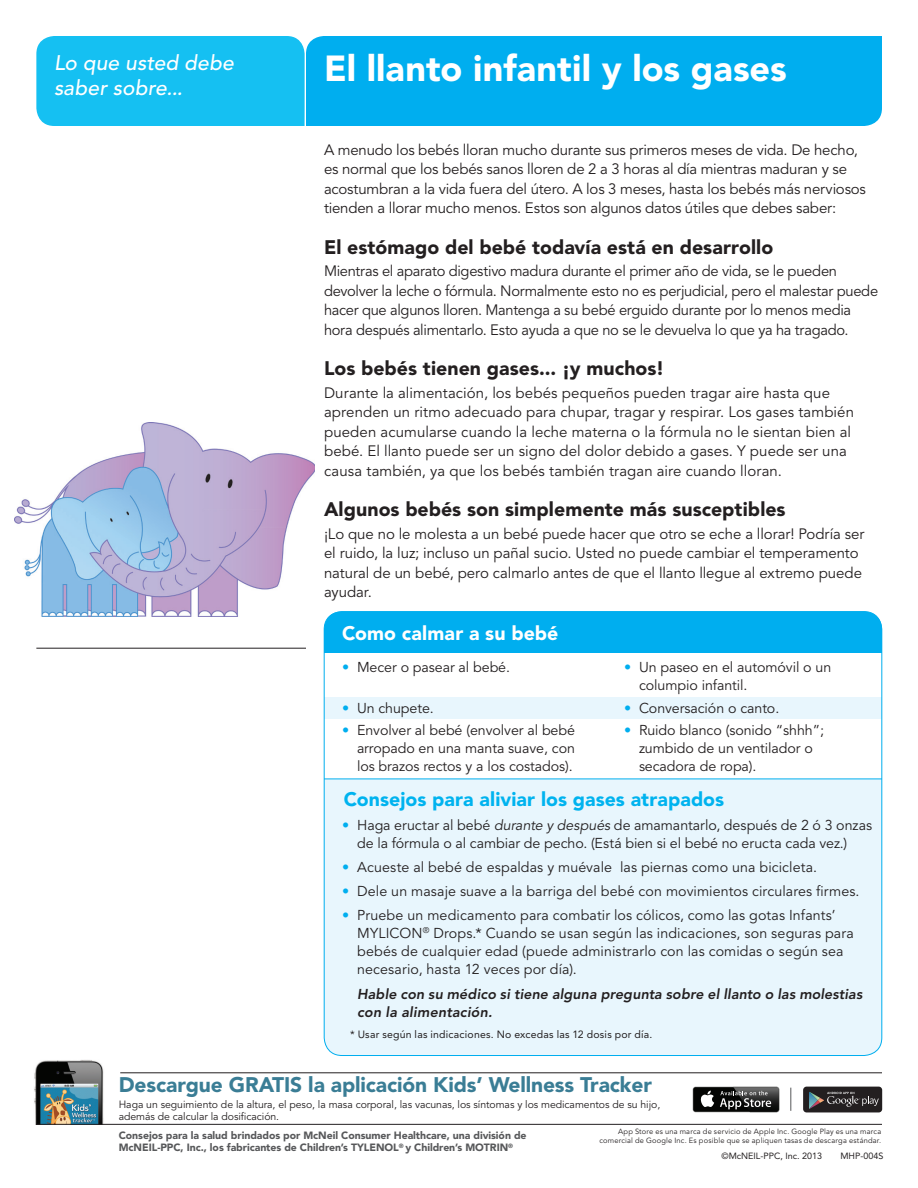
<style>
.page{position:relative;width:918px;height:1188px;background:#fff}
.page>*{position:absolute;margin:0;border:0;box-sizing:border-box;transform-origin:0 0}
.t1{font:900 36px "Avenir";color:#fff}
.secondary_bulleted_l{font:900 21px "Avenir";letter-spacing:-.005em;color:#3a7d95}
.t2{font:italic 500 21px/25.2px "Avenir";letter-spacing:.005em;color:#fff}
.t3{font:900 19.5px "Avenir";color:#231f20}
.t4{font:900 19.5px "Avenir";color:#00b3ef}
.t5{font:900 19.5px "Avenir";letter-spacing:.005em;color:#fff}
.t6{font:15px/19.5px "Avenir";letter-spacing:-.005em;color:#231f20}
.t7{font:14.25px/18px "Avenir";color:#231f20}
.t8{font:italic 800 14.25px/18px "Avenir";letter-spacing:.005em;color:#231f20}
.secondary_bulleted_l-2{font:900 10.5px/12.6px "Avenir";letter-spacing:-.005em;color:#57585a}
.secondary_bulleted_l-3{font:10.5px/12px "Avenir";letter-spacing:-.005em;color:#231f20}
.t9{font:10.5px "Avenir";letter-spacing:.02em;color:#231f20}
.t10{font:9px "Avenir";color:#231f20}
.t11{font:7.5px/9px "Avenir";letter-spacing:.025em;color:#231f20;text-align:right}
.s1{color:#00aeef}
.s2{font-style:italic}
</style>
<div class="page">
<div style="left:324px;top:617px;width:558px;height:438px;background:#e8f6fd;border-radius:18px"></div>
<div style="left:324px;top:611px;width:558px;height:42px;background:#00aeef"></div>
<div style="left:324px;top:653px;width:558px;height:44px;background:#fff"></div>
<div style="left:306px;top:36px;width:576px;height:90px;background:#00aeef"></div>
<div style="left:36px;top:36px;width:269px;height:90px;background:#15c0f2"></div>
<div style="left:324px;top:719px;width:558px;height:60px;background:#fff"></div>
<hr style="left:324px;top:779px;width:558px;height:1px;background:#00aeef">
<hr style="left:36px;top:648px;width:270px;height:1px;background:#231f20">
<img style="left:15px;top:422px;width:300px;height:194px">
<img style="left:34px;top:1060px;width:70px;height:65px">
<hr style="left:120px;top:1073px;width:762px;height:1px;background:#231f20">
<hr style="left:36px;top:1124px;width:846px;height:1px;background:#231f20">
<div style="left:803px;top:1087px;width:79px;height:25px;background:#231f20;border-radius:3px"></div>
<svg style="left:809px;top:1092px;width:70px;height:17px"></svg>
<div style="left:693px;top:1087px;width:86px;height:25px;background:#040503;border-radius:2px"></div>
<svg style="left:700px;top:1091px;width:14px;height:16px"></svg>
<img style="left:734px;top:1087px;width:45px;height:25px">
<svg style="left:720px;top:1091px;width:51px;height:18px"></svg>
<svg style="left:791px;top:1088px;width:1px;height:23px"></svg>
<p class="t2" style="left:54px;top:51px;width:181px">Lo que usted debe saber sobre...</p>
<p class="t1" style="left:324px;top:47px;width:464px">El llanto infantil y los gases</p>
<p class="t6" style="left:324px;top:140px;width:544px">A menudo los bebés lloran mucho durante sus primeros meses de vida. De hecho, es normal que los bebés sanos lloren de 2 a 3 horas al día mientras maduran y se acostumbran a la vida fuera del útero. A los 3 meses, hasta los bebés más nerviosos tienden a llorar mucho menos. Estos son algunos datos útiles que debes saber:</p>
<p class="t3" style="left:324px;top:235px;width:451px">El estómago del bebé todavía está en desarrollo</p>
<p class="t6" style="left:324px;top:262px;width:556px">Mientras el aparato digestivo madura durante el primer año de vida, se le pueden devolver la leche o fórmula. Normalmente esto no es perjudicial, pero el malestar puede hacer que algunos lloren. Mantenga a su bebé erguido durante por lo menos media hora después alimentarlo. Esto ayuda a que no se le devuelva lo que ya ha tragado.</p>
<p class="t3" style="left:324px;top:356px;width:342px">Los bebés tienen gases... ¡y muchos!</p>
<p class="t6" style="left:324px;top:383px;width:532px">Durante la alimentación, los bebés pequeños pueden tragar aire hasta que aprenden un ritmo adecuado para chupar, tragar y respirar. Los gases también pueden acumularse cuando la leche materna o la fórmula no le sientan bien al bebé. El llanto puede ser un signo del dolor debido a gases. Y puede ser una causa también, ya que los bebés también tragan aire cuando lloran.</p>
<p class="t3" style="left:324px;top:497px;width:463px">Algunos bebés son simplemente más susceptibles</p>
<p class="t6" style="left:324px;top:524px;width:542px">¡Lo que no le molesta a un bebé puede hacer que otro se eche a llorar! Podría ser el ruido, la luz; incluso un pañal sucio. Usted no puede cambiar el temperamento natural de un bebé, pero calmarlo antes de que el llanto llegue al extremo puede ayudar.</p>
<p class="t5" style="left:342px;top:621px;width:218px">Como calmar a su bebé</p>
<p class="t7" style="left:342px;top:659px;width:170px"><span class="s1">•</span> Mecer o pasear al bebé.</p>
<p class="t7" style="left:342px;top:699px;width:93px"><span class="s1">•</span> Un chupete.</p>
<p class="t7" style="left:357px;top:722px;width:220px;text-align:justify;text-indent:-15px"><span class="s1">•</span> Envolver al bebé (envolver al bebé arropado en una manta suave, con los brazos rectos y a los costados).</p>
<p class="t4" style="left:344px;top:788px;width:382px">Consejos para aliviar los gases atrapados</p>
<p class="t7" style="left:357px;top:816px;width:516px;text-indent:-15px"><span class="s1">•</span> Haga eructar al bebé <span class="s2">durante y después</span> de amamantarlo, después de 2 ó 3 onzas de la fórmula o al cambiar de pecho. (Está bien si el bebé no eructa cada vez.)</p>
<p class="t7" style="left:342px;top:858px;width:476px"><span class="s1">•</span> Acueste al bebé de espaldas y muévale las piernas como una bicicleta.</p>
<p class="t7" style="left:342px;top:882px;width:519px"><span class="s1">•</span> Dele un masaje suave a la barriga del bebé con movimientos circulares firmes.</p>
<p class="t7" style="left:357px;top:906px;width:498px;text-indent:-15px"><span class="s1">•</span> Pruebe un medicamento para combatir los cólicos, como las gotas Infants’ MYLICON<sup>®</sup> Drops.* Cuando se usan según las indicaciones, son seguras para bebés de cualquier edad (puede administrarlo con las comidas o según sea necesario, hasta 12 veces por día).</p>
<p class="t8" style="left:357px;top:985px;width:507px">Hable con su médico si tiene alguna pregunta sobre el llanto o las molestias con la alimentación.</p>
<p class="t9" style="left:350px;top:1028px;width:304px">* Usar según las indicaciones. No excedas las 12 dosis por día.</p>
<p class="t7" style="left:639px;top:659px;width:194px;text-indent:-15px"><span class="s1">•</span> Un paseo en el automóvil o un columpio infantil.</p>
<p class="t7" style="left:624px;top:699px;width:157px"><span class="s1">•</span> Conversación o canto.</p>
<p class="t7" style="left:639px;top:722px;width:186px;text-indent:-15px"><span class="s1">•</span> Ruido blanco (sonido “shhh”; zumbido de un ventilador o secadora de ropa).</p>
<p class="secondary_bulleted_l" style="left:119px;top:1072px;width:535px">Descargue GRATIS la aplicación Kids’ Wellness Tracker</p>
<p class="secondary_bulleted_l-3" style="left:119px;top:1099px;width:543px">Haga un seguimiento de la altura, el peso, la masa corporal, las vacunas, los síntomas y los medicamentos de su hijo, además de calcular la dosificación.</p>
<p class="t11" style="left:599px;top:1127px;width:283px">App Store es una marca de servicio de Apple Inc. Google Play es una marca comercial de Google Inc. Es posible que se apliquen tasas de descarga estándar.</p>
<p class="secondary_bulleted_l-2" style="left:119px;top:1129px;width:409px">Consejos para la salud brindados por McNeil Consumer Healthcare, una división de<br>McNEIL-PPC, Inc., los fabricantes de Children’s TYLENOL<sup>®</sup> y Children’s MOTRIN<sup>®</sup></p>
<p class="t10" style="left:722px;top:1151px;width:102px">©McNEIL-PPC, Inc. 2013</p>
<p class="t10" style="left:840px;top:1151px;width:45px">MHP-004S</p>
</div>
